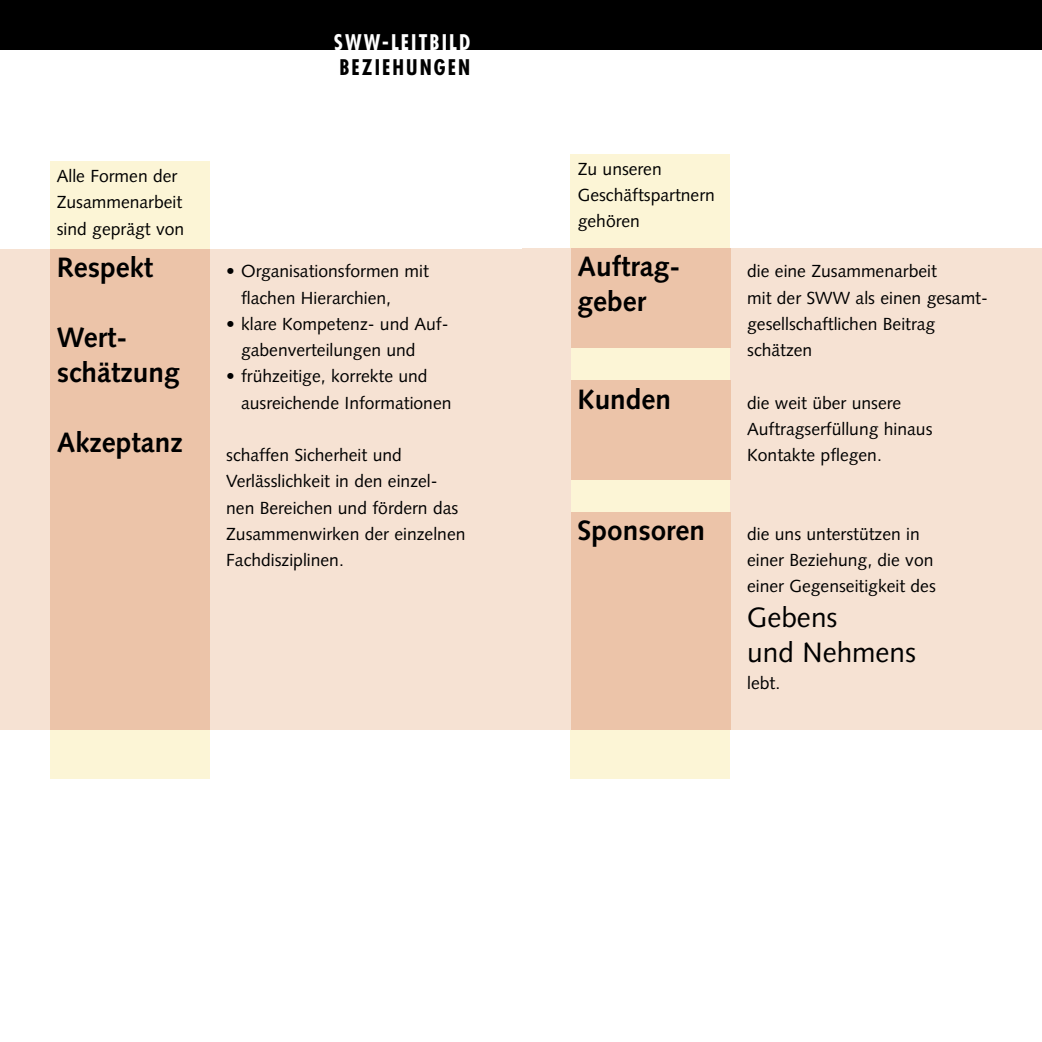
<style>
.page{position:relative;width:1042px;height:1042px;background:#fff}
.page>*{position:absolute;margin:0;border:0;box-sizing:border-box;transform-origin:0 0}
.Text_groß_fett{font:700 28px/35px "Syntax";color:#000}
.Text_groß{font:28px/35px "Syntax";color:#000}
.t1{font:700 condensed 21px "Futura";letter-spacing:.1em;color:#fff}
.t2{font:700 condensed 21px "Futura";letter-spacing:.1em;color:#000}
.Fließtext_weit{font:17.5px/26.2px "Syntax";color:#000}
.Fließtext_weit_Einzug{font:17.5px/26.2px "Syntax";color:#000}
</style>
<div class="page">
<div style="left:0;top:0;width:536px;height:50px;background:#000"></div>
<div style="left:506px;top:0;width:536px;height:50px;background:#000"></div>
<div style="left:50px;top:162px;width:160px;height:617px;background:#fcf5d6"></div>
<div style="left:0;top:249px;width:522px;height:480px;background:#f6e2d3"></div>
<div style="left:50px;top:249px;width:160px;height:480px;background:#ecc4a9"></div>
<div style="left:571px;top:154px;width:159px;height:625px;background:#fcf5d6"></div>
<div style="left:522px;top:248px;width:48px;height:481px;background:#f6e2d3"></div>
<div style="left:730px;top:248px;width:312px;height:481px;background:#f6e2d3"></div>
<div style="left:570px;top:248px;width:160px;height:99px;background:#ecc4a9"></div>
<div style="left:570px;top:381px;width:160px;height:99px;background:#ecc4a9"></div>
<div style="left:570px;top:512px;width:160px;height:217px;background:#ecc4a9"></div>
<p class="Fließtext_weit" style="left:57px;top:163px;width:127px">Alle Formen der<br>Zusammenarbeit</p>
<p class="Fließtext_weit" style="left:57px;top:215px;width:129px">sind geprägt von</p>
<p class="Text_groß_fett" style="left:57px;top:250px;width:98px">Respekt</p>
<p class="Text_groß_fett" style="left:57px;top:320px;width:124px">Wert&shy;schätzung</p>
<p class="Text_groß_fett" style="left:57px;top:425px;width:128px">Akzeptanz</p>
<p class="t1" style="left:334px;top:29px;width:138px">SWW-LEITBILD</p>
<p class="t2" style="left:339px;top:54px;width:132px">BEZIEHUNGEN</p>
<p class="Fließtext_weit_Einzug" style="left:241px;top:258px;width:189px;text-indent:-15px">• Organisationsformen mit flachen Hierarchien,</p>
<p class="Fließtext_weit_Einzug" style="left:241px;top:311px;width:209px;text-indent:-15px">• klare Kompetenz- und Auf&shy;gabenverteilungen und</p>
<p class="Fließtext_weit_Einzug" style="left:241px;top:363px;width:212px;text-indent:-15px">• frühzeitige, korrekte und ausreichende Informationen</p>
<p class="Fließtext_weit" style="left:226px;top:442px;width:241px">schaffen Sicherheit und<br>Verlässlichkeit in den einzel&shy;nen Bereichen und fördern das<br>Zusammenwirken der einzelnen<br>Fachdisziplinen.</p>
<p class="Fließtext_weit" style="left:578px;top:155px;width:139px">Zu unseren<br>Geschäftspartnern gehören</p>
<p class="Text_groß_fett" style="left:577px;top:249px;width:104px">Auftrag&shy;geber</p>
<p class="Text_groß_fett" style="left:577px;top:382px;width:95px">Kunden</p>
<p class="Text_groß_fett" style="left:577px;top:513px;width:129px">Sponsoren</p>
<p class="Fließtext_weit" style="left:747px;top:258px;width:242px">die eine Zusammenarbeit<br>mit der SWW als einen gesamt&shy;gesellschaftlichen Beitrag schätzen</p>
<p class="Fließtext_weit" style="left:747px;top:389px;width:187px">die weit über unsere<br>Auftragserfüllung hinaus<br>Kontakte pflegen.</p>
<p class="Fließtext_weit" style="left:747px;top:521px;width:190px">die uns unterstützen in einer Beziehung, die von einer Gegenseitigkeit des</p>
<p class="Text_groß" style="left:747px;top:600px;width:170px">Gebens<br>und Nehmens</p>
<p class="Fließtext_weit" style="left:747px;top:669px;width:35px">lebt.</p>
</div>
